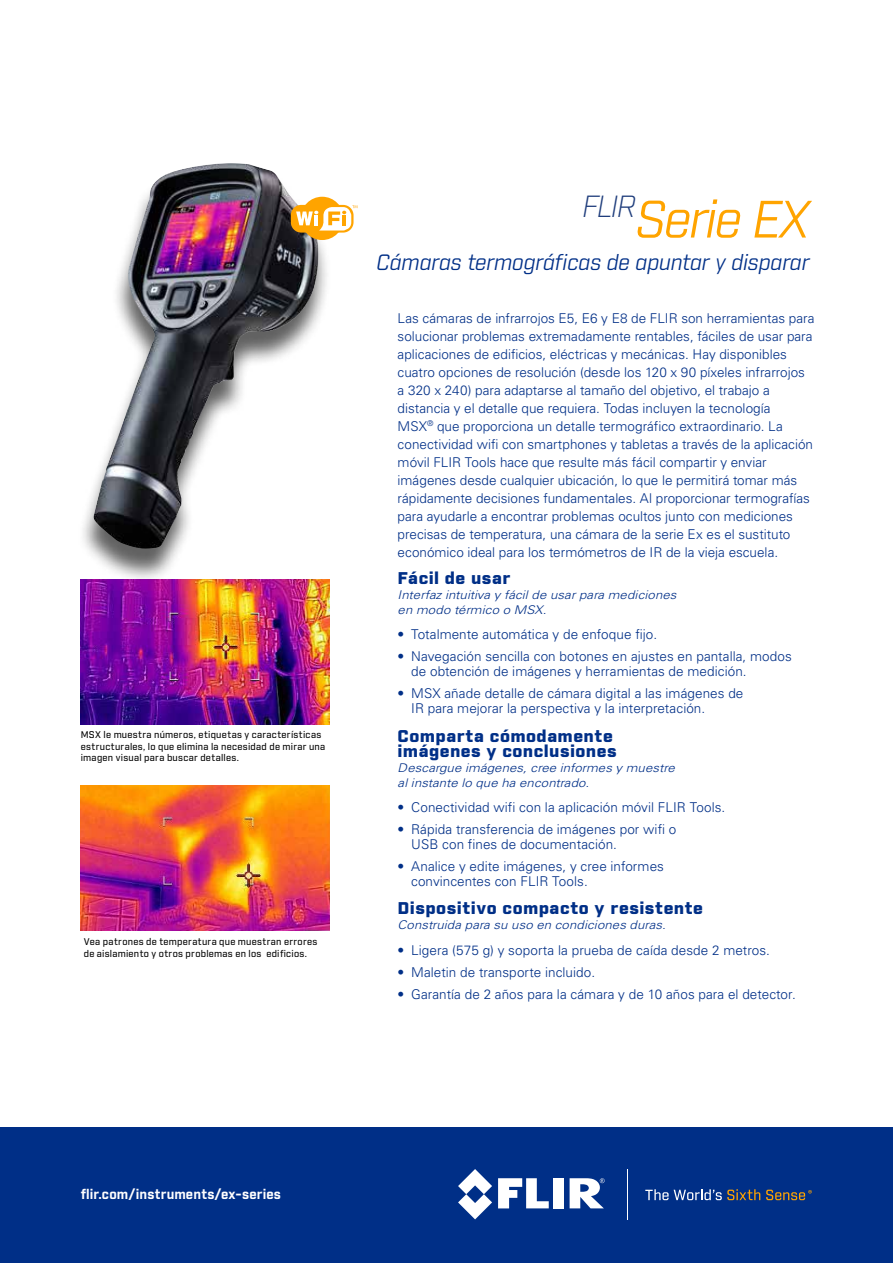
<style>
.page{position:relative;width:893px;height:1263px;background:#fff}
.page>*{position:absolute;margin:0;border:0;box-sizing:border-box;transform-origin:0 0}
.t1{font:italic 51px "Industry";letter-spacing:-.045em;color:#ffa400}
.t2{font:italic 21.45px "Industry";letter-spacing:-.005em;color:#002f87}
.t3{font:900 16.5px/15px "Industry";letter-spacing:.025em;color:#002f87;scale:1.1 1}
.t4{font:300 13.5px/18px "Univers LT Std";color:#002f87}
.t5{font:700 13.5px "Industry";letter-spacing:.01em;color:#fff}
.t6{font:italic 300 12px/15px "Univers LT Std";letter-spacing:.01em;color:#002f87;scale:1.1 1}
.t7{font:500 9.45px/11.2px "Industry";letter-spacing:.03em;color:#000}
</style>
<div class="page">
<div style="left:0;top:1128px;width:893px;height:135px;background:#002f87"></div>
<svg style="left:498px;top:1178px;width:51px;height:30px"></svg>
<div style="left:554px;top:1178px;width:10px;height:30px;background:#fff"></div>
<svg style="left:458px;top:1169px;width:34px;height:50px"></svg>
<svg style="left:570px;top:1178px;width:35px;height:30px"></svg>
<svg style="left:645px;top:1189px;width:115px;height:11px"></svg>
<hr style="left:627px;top:1169px;width:1px;height:50px;background:#fff">
<svg style="left:766px;top:1190px;width:46px;height:10px"></svg>
<img style="left:81px;top:584px;width:249px;height:140px">
<img style="left:81px;top:785px;width:249px;height:145px">
<div style="left:77px;top:169px;width:255px;height:415px;background:#000;opacity:.62"></div>
<img style="left:93px;top:163px;width:226px;height:386px">
<div style="left:291px;top:205px;width:63px;height:28px;background:#ffa400;border-radius:10px"></div>
<div style="left:301px;top:197px;width:43px;height:43px;background:#ffa400;border-radius:50%"></div>
<svg style="left:296px;top:205px;width:61px;height:26px"></svg>
<p class="t7" style="left:81px;top:730px;width:246px">MSX le muestra números, etiquetas y características estructurales, lo que elimina la necesidad de mirar una imagen visual para buscar detalles.</p>
<p class="t7" style="left:84px;top:936px;width:235px">Vea patrones de temperatura que muestran errores de aislamiento y otros problemas en los edificios.</p>
<h1 class="t1" style="left:582px;top:189px;width:229px"><sup>FLIR</sup>Serie EX</h1>
<h2 class="t2" style="left:377px;top:249px;width:435px">Cámaras termográficas de apuntar y disparar</h2>
<p class="t4" style="left:398px;top:309px;width:418px">Las cámaras de infrarrojos E5, E6 y E8 de FLIR son herramientas para solucionar problemas extremadamente rentables, fáciles de usar para aplicaciones de edificios, eléctricas y mecánicas. Hay disponibles cuatro opciones de resolución (desde los 120 x 90 píxeles infrarrojos a 320 x 240) para adaptarse al tamaño del objetivo, el trabajo a distancia y el detalle que requiera. Todas incluyen la tecnología<br>MSX<sup>®</sup> que proporciona un detalle termográfico extraordinario. La conectividad wifi con smartphones y tabletas a través de la aplicación móvil FLIR Tools hace que resulte más fácil compartir y enviar imágenes desde cualquier ubicación, lo que le permitirá tomar más rápidamente decisiones fundamentales. Al proporcionar termografías para ayudarle a encontrar problemas ocultos junto con mediciones precisas de temperatura, una cámara de la serie Ex es el sustituto económico ideal para los termómetros de IR de la vieja escuela.</p>
<p class="t3" style="left:398px;top:571px;width:104px">Fácil de usar</p>
<p class="t6" style="left:398px;top:587px;width:255px">Interfaz intuitiva y fácil de usar para mediciones en modo térmico o MSX.</p>
<p class="t4" style="left:398px;top:626px;width:261px">• Totalmente automática y de enfoque fijo.</p>
<p class="t4" style="left:411px;top:649px;width:382px;line-height:15px;text-indent:-14px">• Navegación sencilla con botones en ajustes en pantalla, modos de obtención de imágenes y herramientas de medición.</p>
<p class="t4" style="left:411px;top:686px;width:334px;line-height:15px;text-indent:-14px">• MSX añade detalle de cámara digital a las imágenes de<br>IR para mejorar la perspectiva y la interpretación.</p>
<p class="t3" style="left:398px;top:729px;width:201px">Comparta cómodamente imágenes y conclusiones</p>
<p class="t6" style="left:398px;top:760px;width:253px">Descargue imágenes, cree informes y muestre al instante lo que ha encontrado.</p>
<p class="t4" style="left:398px;top:798px;width:329px">• Conectividad wifi con la aplicación móvil FLIR Tools.</p>
<p class="t4" style="left:411px;top:822px;width:267px;line-height:15px;text-indent:-14px">• Rápida transferencia de imágenes por wifi o<br>USB con fines de documentación.</p>
<p class="t4" style="left:411px;top:858px;width:254px;line-height:15px;text-indent:-14px">• Analice y edite imágenes, y cree informes convincentes con FLIR Tools.</p>
<p class="t3" style="left:398px;top:902px;width:279px">Dispositivo compacto y resistente</p>
<p class="t6" style="left:398px;top:918px;width:245px">Construida para su uso en condiciones duras.</p>
<p class="t4" style="left:398px;top:941px;width:374px">• Ligera (575 g) y soporta la prueba de caída desde 2 metros.</p>
<p class="t4" style="left:398px;top:963px;width:199px">• Maletin de transporte incluido.</p>
<p class="t4" style="left:398px;top:985px;width:400px">• Garantía de 2 años para la cámara y de 10 años para el detector.</p>
<p class="t5" style="left:81px;top:1185px;width:202px">flir.com/instruments/ex-series</p>
</div>
